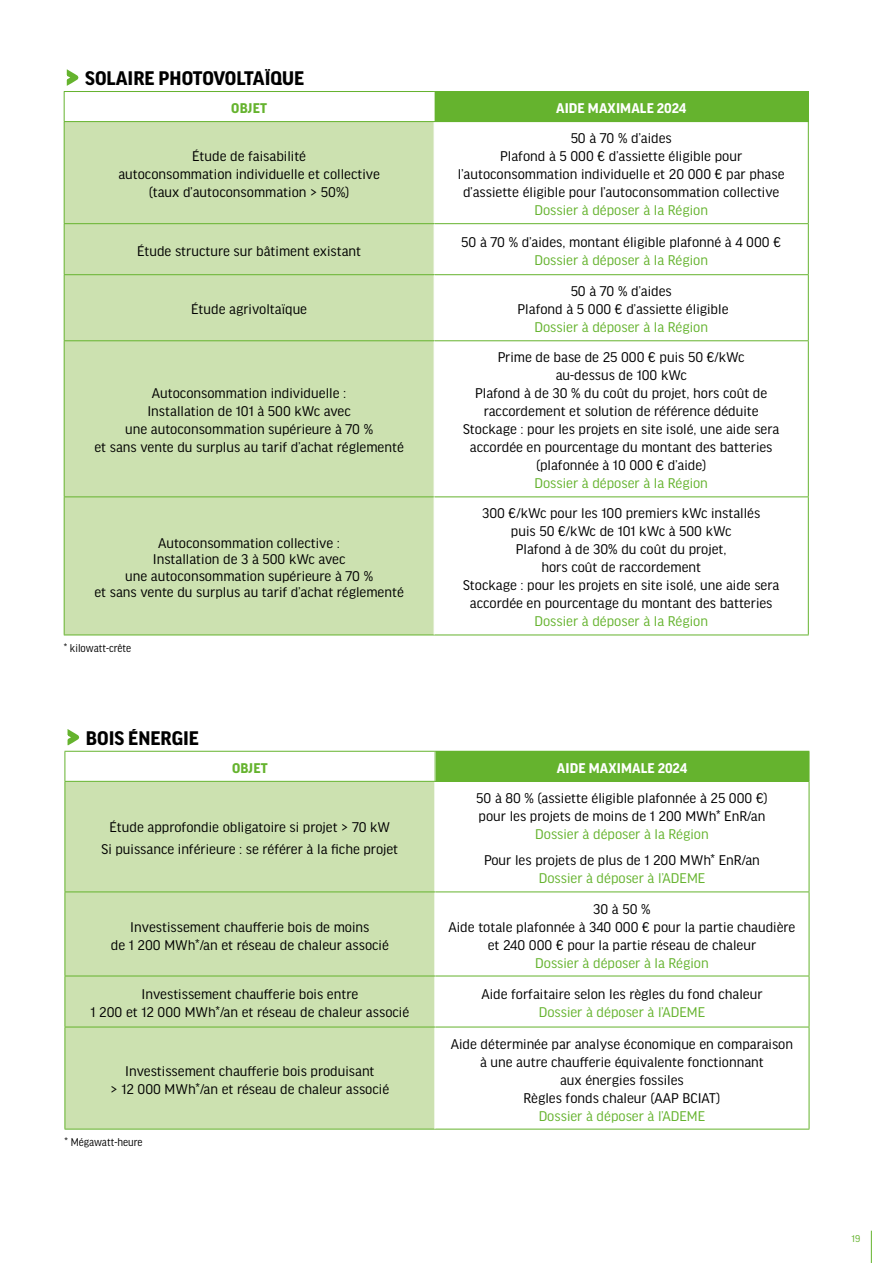
<style>
.page{position:relative;width:893px;height:1263px;background:#fff}
.page>*{position:absolute;margin:0;border:0;box-sizing:border-box;transform-origin:0 0}
.t1{font:700 21px "Good Headline Pro";color:#000}
.t2{font:15px/18px "Good Headline Pro";color:#000;text-align:center}
.t3{font:15px "Good Headline Pro";color:#65b32e}
.t4{font:700 15px "Good Headline Pro";letter-spacing:.01em;color:#fff}
.t5{font:700 15px "Good Headline Pro";letter-spacing:.01em;color:#65b32e}
.t6{font:12px "Good Headline Pro Narr";color:#000}
.t7{font:10.5px "Good Headline Pro";color:#65b32e}
</style>
<div class="page">
<svg style="left:84px;top:780px;width:725px;height:349px"></svg>
<div style="left:435px;top:751px;width:374px;height:30px;background:#65b32e"></div>
<div style="left:66px;top:782px;width:368px;height:347px;background:#cce1b0"></div>
<hr style="left:65px;top:751px;width:370px;height:1px;background:#65b32e">
<svg style="left:64px;top:729px;width:20px;height:52px"></svg>
<svg style="left:809px;top:752px;width:1px;height:29px"></svg>
<hr style="left:65px;top:782px;width:1px;height:109px;background:#65b32e">
<hr style="left:809px;top:782px;width:1px;height:109px;background:#65b32e">
<hr style="left:65px;top:892px;width:1px;height:84px;background:#65b32e">
<hr style="left:435px;top:891px;width:374px;height:1px;background:#65b32e">
<hr style="left:809px;top:892px;width:1px;height:84px;background:#65b32e">
<hr style="left:65px;top:976px;width:1px;height:51px;background:#65b32e">
<hr style="left:435px;top:976px;width:374px;height:1px;background:#65b32e">
<hr style="left:809px;top:976px;width:1px;height:51px;background:#65b32e">
<hr style="left:65px;top:1027px;width:1px;height:102px;background:#65b32e">
<hr style="left:435px;top:1027px;width:374px;height:1px;background:#65b32e">
<hr style="left:809px;top:1027px;width:1px;height:102px;background:#65b32e">
<hr style="left:65px;top:1129px;width:370px;height:1px;background:#65b32e">
<hr style="left:435px;top:1129px;width:374px;height:1px;background:#65b32e">
<svg style="left:434px;top:752px;width:1px;height:29px"></svg>
<hr style="left:434px;top:782px;width:1px;height:109px;background:#fff">
<hr style="left:434px;top:892px;width:1px;height:84px;background:#fff">
<hr style="left:434px;top:976px;width:1px;height:51px;background:#fff">
<hr style="left:434px;top:1027px;width:1px;height:102px;background:#fff">
<hr style="left:65px;top:891px;width:370px;height:1px;background:#65b32e">
<hr style="left:65px;top:976px;width:370px;height:1px;background:#65b32e">
<hr style="left:65px;top:1027px;width:370px;height:1px;background:#65b32e">
<hr style="left:65px;top:781px;width:370px;height:1px;background:#65b32e">
<hr style="left:435px;top:781px;width:374px;height:1px;background:#65b32e">
<svg style="left:435px;top:122px;width:373px;height:513px"></svg>
<div style="left:434px;top:92px;width:374px;height:30px;background:#65b32e"></div>
<div style="left:65px;top:122px;width:369px;height:513px;background:#cce1b0"></div>
<hr style="left:64px;top:91px;width:370px;height:1px;background:#65b32e">
<svg style="left:63px;top:69px;width:16px;height:52px"></svg>
<hr style="left:434px;top:91px;width:375px;height:1px;background:#65b32e">
<svg style="left:808px;top:92px;width:1px;height:29px"></svg>
<hr style="left:64px;top:122px;width:1px;height:101px;background:#65b32e">
<hr style="left:808px;top:122px;width:1px;height:101px;background:#65b32e">
<hr style="left:64px;top:224px;width:1px;height:50px;background:#65b32e">
<hr style="left:434px;top:223px;width:375px;height:1px;background:#65b32e">
<hr style="left:808px;top:224px;width:1px;height:50px;background:#65b32e">
<hr style="left:64px;top:275px;width:1px;height:65px;background:#65b32e">
<hr style="left:434px;top:274px;width:375px;height:1px;background:#65b32e">
<hr style="left:808px;top:275px;width:1px;height:65px;background:#65b32e">
<hr style="left:64px;top:341px;width:1px;height:155px;background:#65b32e">
<hr style="left:434px;top:340px;width:375px;height:1px;background:#65b32e">
<hr style="left:808px;top:341px;width:1px;height:155px;background:#65b32e">
<hr style="left:64px;top:496px;width:370px;height:1px;background:#65b32e">
<hr style="left:64px;top:497px;width:1px;height:138px;background:#65b32e">
<hr style="left:434px;top:496px;width:375px;height:1px;background:#65b32e">
<hr style="left:808px;top:497px;width:1px;height:138px;background:#65b32e">
<hr style="left:64px;top:635px;width:370px;height:1px;background:#65b32e">
<hr style="left:434px;top:635px;width:375px;height:1px;background:#65b32e">
<svg style="left:434px;top:92px;width:1px;height:29px"></svg>
<hr style="left:64px;top:223px;width:370px;height:1px;background:#65b32e">
<hr style="left:64px;top:274px;width:370px;height:1px;background:#65b32e">
<hr style="left:64px;top:340px;width:370px;height:1px;background:#65b32e">
<hr style="left:64px;top:121px;width:370px;height:1px;background:#65b32e">
<hr style="left:434px;top:121px;width:375px;height:1px;background:#65b32e">
<hr style="left:871px;top:1231px;width:1px;height:32px;background:#65b32e">
<h1 class="t1" style="left:85px;top:68px;width:220px">SOLAIRE PHOTOVOLTAÏQUE</h1>
<p class="t5" style="left:231px;top:101px;width:37px">OBJET</p>
<p class="t4" style="left:556px;top:101px;width:132px">AIDE MAXIMALE 2024</p>
<p class="t2" style="left:118px;top:148px;width:263px">Étude de faisabilité<br>autoconsommation individuelle et collective (taux d’autoconsommation &gt; 50%)</p>
<p class="t2" style="left:458px;top:130px;width:328px">50 à 70 % d’aides<br>Plafond à 5 000 € d’assiette éligible pour l’autoconsommation individuelle et 20 000 € par phase d’assiette éligible pour l’autoconsommation collective</p>
<p class="t3" style="left:534px;top:203px;width:175px">Dossier à déposer à la Région</p>
<p class="t2" style="left:137px;top:242px;width:226px">Étude structure sur bâtiment existant</p>
<p class="t2" style="left:191px;top:301px;width:118px">Étude agrivoltaïque</p>
<p class="t2" style="left:94px;top:385px;width:311px">Autoconsommation individuelle :<br>Installation de 101 à 500 kWc avec<br>une autoconsommation supérieure à 70 %<br>et sans vente du surplus au tarif d’achat réglementé</p>
<p class="t2" style="left:94px;top:535px;width:311px;line-height:16.5px">Autoconsommation collective :<br>Installation de 3 à 500 kWc avec<br>une autoconsommation supérieure à 70 %<br>et sans vente du surplus au tarif d’achat réglementé</p>
<p class="t6" style="left:64px;top:642px;width:69px">* kilowatt-crête</p>
<h1 class="t1" style="left:86px;top:728px;width:115px">BOIS ÉNERGIE</h1>
<p class="t2" style="left:461px;top:233px;width:321px">50 à 70 % d’aides, montant éligible plafonné à 4 000 €</p>
<p class="t3" style="left:534px;top:252px;width:175px">Dossier à déposer à la Région</p>
<p class="t2" style="left:518px;top:283px;width:212px">50 à 70 % d’aides<br>Plafond à 5 000 € d’assiette éligible</p>
<p class="t3" style="left:534px;top:320px;width:175px">Dossier à déposer à la Région</p>
<p class="t2" style="left:463px;top:349px;width:318px">Prime de base de 25 000 € puis 50 €/kWc<br>au-dessus de 100 kWc<br>Plafond à de 30 % du coût du projet, hors coût de raccordement et solution de référence déduite Stockage : pour les projets en site isolé, une aide sera accordée en pourcentage du montant des batteries (plafonnée à 10 000 € d’aide)</p>
<p class="t3" style="left:534px;top:476px;width:175px">Dossier à déposer à la Région</p>
<p class="t2" style="left:463px;top:505px;width:318px">300 €/kWc pour les 100 premiers kWc installés<br>puis 50 €/kWc de 101 kWc à 500 kWc<br>Plafond à de 30% du coût du projet,<br>hors coût de raccordement<br>Stockage : pour les projets en site isolé, une aide sera accordée en pourcentage du montant des batteries</p>
<p class="t3" style="left:534px;top:614px;width:175px">Dossier à déposer à la Région</p>
<p class="t5" style="left:232px;top:761px;width:37px">OBJET</p>
<p class="t4" style="left:557px;top:761px;width:132px">AIDE MAXIMALE 2024</p>
<p class="t2" style="left:102px;top:816px;width:298px;line-height:22.2px">Étude approfondie obligatoire si projet &gt; 70 kW<br>Si puissance inférieure : se référer à la fiche projet</p>
<p class="t2" style="left:111px;top:918px;width:279px">Investissement chaufferie bois de moins<br>de 1 200 MWh*/an et réseau de chaleur associé</p>
<p class="t2" style="left:476px;top:789px;width:293px;text-align:left">50 à 80 % (assiette éligible plafonnée à 25 000 €) pour les projets de moins de 1 200 MWh* EnR/an</p>
<p class="t3" style="left:535px;top:827px;width:175px">Dossier à déposer à la Région</p>
<p class="t2" style="left:484px;top:852px;width:277px">Pour les projets de plus de 1 200 MWh* EnR/an</p>
<p class="t3" style="left:539px;top:871px;width:168px">Dossier à déposer à l’ADEME</p>
<p class="t2" style="left:448px;top:900px;width:348px">30 à 50 %<br>Aide totale plafonnée à 340 000 € pour la partie chaudière et 240 000 € pour la partie réseau de chaleur</p>
<p class="t3" style="left:535px;top:955px;width:175px">Dossier à déposer à la Région</p>
<p class="t2" style="left:91px;top:985px;width:320px">Investissement chaufferie bois entre<br>1 200 et 12 000 MWh*/an et réseau de chaleur associé</p>
<p class="t2" style="left:481px;top:985px;width:283px">Aide forfaitaire selon les règles du fond chaleur</p>
<p class="t3" style="left:539px;top:1005px;width:168px">Dossier à déposer à l’ADEME</p>
<p class="t2" style="left:111px;top:1062px;width:280px">Investissement chaufferie bois produisant<br>&gt; 12 000 MWh*/an et réseau de chaleur associé</p>
<p class="t6" style="left:65px;top:1136px;width:79px">* Mégawatt-heure</p>
<p class="t2" style="left:451px;top:1035px;width:344px">Aide déterminée par analyse économique en comparaison à une autre chaufferie équivalente fonctionnant<br>aux énergies fossiles<br>Règles fonds chaleur (AAP BCIAT)</p>
<p class="t3" style="left:539px;top:1108px;width:168px">Dossier à déposer à l’ADEME</p>
<p class="t7" style="left:851px;top:1233px;width:10px">19</p>
</div>
